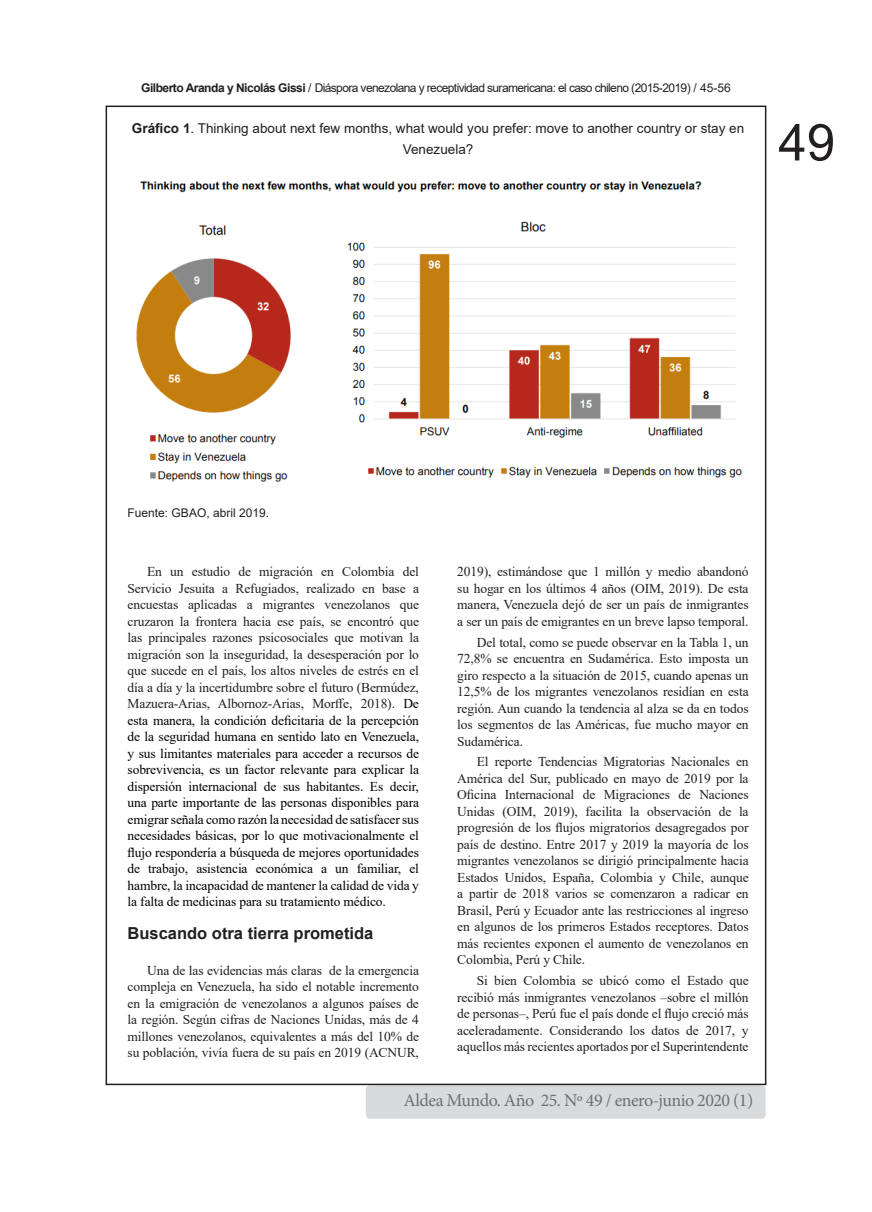
<style>
.page{position:relative;width:872px;height:1212px;background:#fff}
.page>*{position:absolute;margin:0;border:0;box-sizing:border-box;transform-origin:0 0}
.t1{font:51px "Arial";color:#231f20}
.t2{font:18px "Minion Pro";letter-spacing:-.03em;color:#6f7073}
.t3{font:700 16.5px "Arial";color:#231f20}
.t4{font:13.5px/16.5px "Times New Roman";letter-spacing:-.01em;color:#231f20;text-align:justify}
.t5{font:13.5px/16.5px "Times New Roman";letter-spacing:-.01em;color:#000;text-align:justify}
.t6{font:13.5px/21px "Arial";color:#231f20;text-align:center}
.t7{font:12px "Arial";letter-spacing:-.05em;color:#231f20}
.t8{font:12px "Arial";color:#231f20}
.s1{font-weight:700}
.s2{color:#231f20}
</style>
<div class="page">
<div style="left:366px;top:1085px;width:399px;height:34px;background:#d9dadb;border-radius:4px"></div>
<img style="left:136px;top:181px;width:606px;height:301px">
<p class="t7" style="left:141px;top:79px;width:591px"><span class="s1">Gilberto Aranda y Nicolás Gissi</span> / Diáspora venezolana y receptividad suramericana: el caso chileno (2015-2019) / 45-56</p>
<p class="t6" style="left:132px;top:118px;width:614px"><span class="s1">Gráfico 1</span>. Thinking about next few months, what would you prefer: move to another country or stay en<br>Venezuela?</p>
<h1 class="t1" style="left:778px;top:107px;width:58px">49</h1>
<p class="t8" style="left:128px;top:504px;width:143px">Fuente: GBAO, abril 2019.</p>
<p class="t5" style="left:128px;top:563px;width:293px;text-indent:20px"><span class="s2">En un estudio de migración en Colombia del Servicio Jesuita a Refugiados, realizado en base a encuestas aplicadas a migrantes venezolanos que cruzaron la frontera hacia ese país, se encontró que las principales razones psicosociales que motivan la migración son la inseguridad, la desesperación por lo que sucede en el país, los altos niveles de estrés en el día a día y la incertidumbre sobre el futuro (Bermúdez, Mazuera-Arias, Albornoz-Arias, Morffe, 2018).</span> De esta manera, la condición deficitaria de la percepción de la seguridad humana en sentido lato en Venezuela, y sus limitantes materiales para acceder a recursos de sobrevivencia, es un factor relevante para explicar la dispersión internacional de sus habitantes. Es decir, una parte importante de las personas disponibles para emigrar señala como razón la necesidad de satisfacer sus necesidades básicas, por lo que motivacionalmente el flujo respondería a búsqueda de mejores oportunidades de trabajo, asistencia económica a un familiar, el hambre, la incapacidad de mantener la calidad de vida y la falta de medicinas para su tratamiento médico.</p>
<p class="t3" style="left:128px;top:922px;width:247px">Buscando otra tierra prometida</p>
<p class="t4" style="left:128px;top:962px;width:293px;text-indent:20px">Una de las evidencias más claras de la emergencia compleja en Venezuela, ha sido el notable incremento en la emigración de venezolanos a algunos países de la región. Según cifras de Naciones Unidas, más de 4 millones venezolanos, equivalentes a más del 10% de su población, vivía fuera de su país en 2019 (ACNUR,</p>
<p class="t4" style="left:457px;top:563px;width:293px">2019), estimándose que 1 millón y medio abandonó su hogar en los últimos 4 años (OIM, 2019). De esta manera, Venezuela dejó de ser un país de inmigrantes a ser un país de emigrantes en un breve lapso temporal.</p>
<p class="t4" style="left:457px;top:633px;width:293px;text-indent:20px">Del total, como se puede observar en la Tabla 1, un 72,8% se encuentra en Sudamérica. Esto imposta un giro respecto a la situación de 2015, cuando apenas un 12,5% de los migrantes venezolanos residían en esta región. Aun cuando la tendencia al alza se da en todos los segmentos de las Américas, fue mucho mayor en Sudamérica.</p>
<p class="t4" style="left:457px;top:753px;width:293px;text-indent:20px">El reporte Tendencias Migratorias Nacionales en América del Sur, publicado en mayo de 2019 por la Oficina Internacional de Migraciones de Naciones Unidas (OIM, 2019), facilita la observación de la progresión de los flujos migratorios desagregados por país de destino. Entre 2017 y 2019 la mayoría de los migrantes venezolanos se dirigió principalmente hacia Estados Unidos, España, Colombia y Chile, aunque a partir de 2018 varios se comenzaron a radicar en Brasil, Perú y Ecuador ante las restricciones al ingreso en algunos de los primeros Estados receptores. Datos más recientes exponen el aumento de venezolanos en Colombia, Perú y Chile.</p>
<p class="t4" style="left:457px;top:972px;width:293px;text-indent:20px">Si bien Colombia se ubicó como el Estado que recibió más inmigrantes venezolanos –sobre el millón de personas–, Perú fue el país donde el flujo creció más aceleradamente. Considerando los datos de 2017, y aquellos más recientes aportados por el Superintendente</p>
<h2 class="t2" style="left:403px;top:1088px;width:351px">Aldea Mundo. Año 25. Nº 49 / enero-junio 2020 (1)</h2>
</div>
